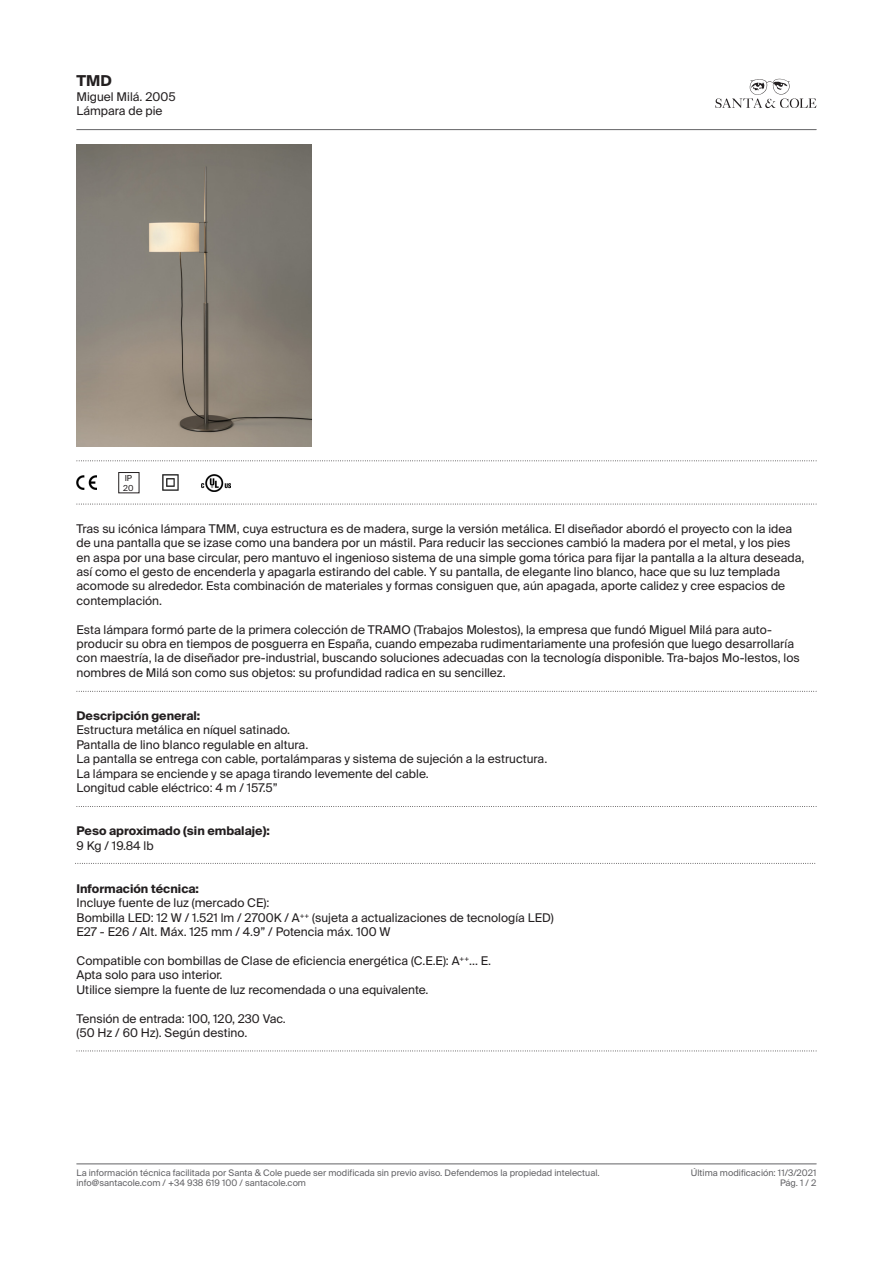
<style>
.page{position:relative;width:893px;height:1263px;background:#fff}
.page>*{position:absolute;margin:0;border:0;box-sizing:border-box;transform-origin:0 0}
.t1{font:700 15px "Suisse Intl";color:#231f20}
.t2{font:12px/14.4px "Suisse Intl";color:#231f20}
.t3{font:700 12px "Suisse Intl";color:#231f20}
.t4{font:9px "Suisse Intl";color:#636366}
.t5{font:8.25px "Suisse Intl";color:#231f20}
.s1{font-weight:700}
</style>
<div class="page">
<svg style="left:715px;top:79px;width:101px;height:29px"></svg>
<hr style="left:77px;top:129px;width:739px;height:1px;background:#636366">
<hr style="left:77px;top:1163px;width:739px;height:1px;background:#636366">
<svg style="left:77px;top:460px;width:740px;height:1px"></svg>
<svg style="left:77px;top:504px;width:740px;height:1px"></svg>
<svg style="left:77px;top:806px;width:740px;height:1px"></svg>
<svg style="left:77px;top:691px;width:740px;height:1px"></svg>
<img style="left:77px;top:144px;width:234px;height:302px">
<svg style="left:77px;top:863px;width:739px;height:1px"></svg>
<img style="left:77px;top:475px;width:19px;height:14px">
<img style="left:201px;top:474px;width:30px;height:18px">
<img style="left:162px;top:474px;width:17px;height:17px">
<svg style="left:77px;top:1050px;width:740px;height:1px"></svg>
<p class="t1" style="left:77px;top:72px;width:37px">TMD</p>
<p class="t2" style="left:77px;top:89px;width:101px">Miguel Milá. 2005<br>Lámpara de pie</p>
<p class="t5" style="left:125px;top:473px;width:9px">IP</p>
<p class="t5" style="left:123px;top:483px;width:12px">20</p>
<p class="t2" style="left:77px;top:521px;width:729px">Tras su icónica lámpara TMM, cuya estructura es de madera, surge la versión metálica. El diseñador abordó el proyecto con la idea de una pantalla que se izase como una bandera por un mástil. Para reducir las secciones cambió la madera por el metal, y los pies en aspa por una base circular, pero mantuvo el ingenioso sistema de una simple goma tórica para fijar la pantalla a la altura deseada, así como el gesto de encenderla y apagarla estirando del cable. Y su pantalla, de elegante lino blanco, hace que su luz templada acomode su alrededor. Esta combinación de materiales y formas consiguen que, aún apagada, aporte calidez y cree espacios de contemplación.</p>
<p class="t2" style="left:77px;top:622px;width:725px">Esta lámpara formó parte de la primera colección de TRAMO (Trabajos Molestos), la empresa que fundó Miguel Milá para auto&shy;producir su obra en tiempos de posguerra en España, cuando empezaba rudimentariamente una profesión que luego desarrollaría con maestría, la de diseñador pre-industrial, buscando soluciones adecuadas con la tecnología disponible. Tra-bajos Mo-lestos, los nombres de Milá son como sus objetos: su profundidad radica en su sencillez.</p>
<p class="t2" style="left:77px;top:709px;width:215px"><span class="s1">Descripción general:<br></span>Estructura metálica en níquel satinado.</p>
<p class="t2" style="left:77px;top:737px;width:233px">Pantalla de lino blanco regulable en altura.</p>
<p class="t2" style="left:77px;top:752px;width:472px">La pantalla se entrega con cable, portalámparas y sistema de sujeción a la estructura.</p>
<p class="t2" style="left:77px;top:766px;width:354px">La lámpara se enciende y se apaga tirando levemente del cable.</p>
<p class="t2" style="left:77px;top:781px;width:203px">Longitud cable eléctrico: 4 m / 157.5”</p>
<p class="t3" style="left:77px;top:824px;width:195px">Peso aproximado (sin embalaje):</p>
<p class="t2" style="left:77px;top:838px;width:79px">9 Kg / 19.84 lb</p>
<p class="t2" style="left:77px;top:881px;width:194px"><span class="s1">Información técnica:<br></span>Incluye fuente de luz (mercado CE):</p>
<p class="t2" style="left:77px;top:910px;width:479px">Bombilla LED: 12 W / 1.521 lm / 2700K / A<sup>++</sup> (sujeta a actualizaciones de tecnología LED)<br>E27 - E26 / Alt. Máx. 125 mm / 4.9” / Potencia máx. 100 W</p>
<p class="t2" style="left:77px;top:953px;width:416px">Compatible con bombillas de Clase de eficiencia energética (C.E.E): A<sup>++</sup>... E.</p>
<p class="t2" style="left:77px;top:968px;width:147px">Apta solo para uso interior.</p>
<p class="t2" style="left:77px;top:982px;width:354px">Utilice siempre la fuente de luz recomendada o una equivalente.</p>
<p class="t2" style="left:77px;top:1011px;width:211px">Tensión de entrada: 100, 120, 230 Vac. (50 Hz / 60 Hz). Según destino.</p>
<p class="t4" style="left:77px;top:1167px;width:525px">La información técnica facilitada por Santa &amp; Cole puede ser modificada sin previo aviso. Defendemos la propiedad intelectual.</p>
<p class="t4" style="left:691px;top:1167px;width:127px">Última modificación: 11/3/2021</p>
<p class="t4" style="left:77px;top:1178px;width:231px">info@santacole.com / +34 938 619 100 / santacole.com</p>
<p class="t4" style="left:780px;top:1178px;width:38px">Pág. 1 / 2</p>
</div>
